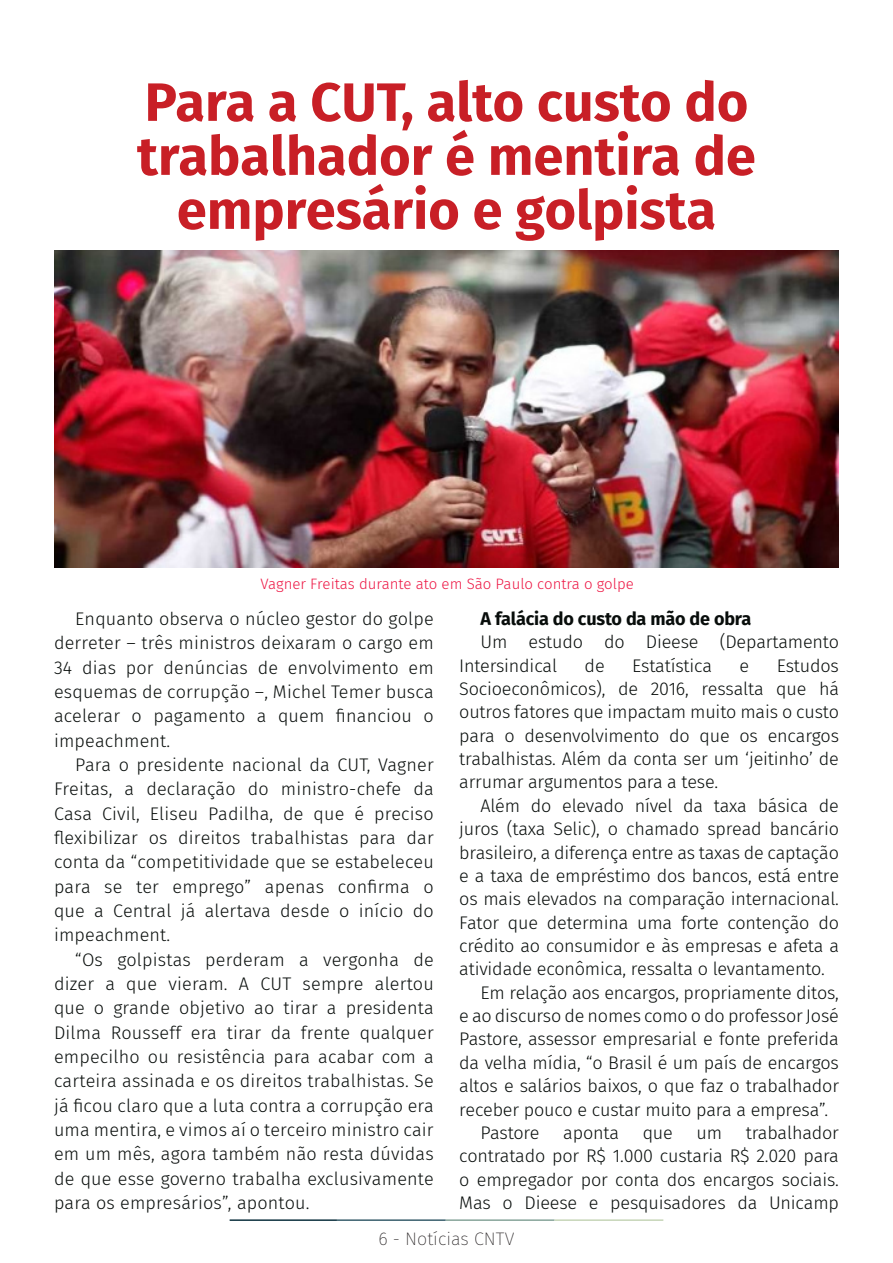
<style>
.page{position:relative;width:893px;height:1263px;background:#fff}
.page>*{position:absolute;margin:0;border:0;box-sizing:border-box;transform-origin:0 0}
.t1{font:700 54px/54px "Fira Sans";color:#c81f26;text-align:center}
.t2{font:300 18.15px/24.3px "Fira Sans";letter-spacing:-.01em;color:#080d0b;text-align:justify}
.t3{font:700 18.15px "Fira Sans";letter-spacing:-.01em;color:#080d0b}
.t4{font:200 18px "Fira Sans";color:#231f20}
.t5{font:300 15px "Fira Sans";color:#ed1845}
</style>
<div class="page">
<hr style="left:230px;top:1219px;width:107px;height:2px;background:#0e323f">
<hr style="left:337px;top:1219px;width:109px;height:2px;background:#3a5f6d">
<hr style="left:446px;top:1219px;width:109px;height:2px;background:#87a59a">
<hr style="left:555px;top:1219px;width:108px;height:2px;background:#c6d5b7">
<img style="left:54px;top:251px;width:785px;height:316px">
<p class="t1" style="left:137px;top:71px;width:620px">Para a CUT, alto custo do trabalhador é mentira de empresário e golpista</p>
<p class="t5" style="left:260px;top:573px;width:375px">Vagner Freitas durante ato em São Paulo contra o golpe</p>
<p class="t2" style="left:54px;top:606px;width:381px;text-indent:21px">Enquanto observa o núcleo gestor do golpe derreter – três ministros deixaram o cargo em 34 dias por denúncias de envolvimento em esquemas de corrupção –, Michel Temer busca acelerar o pagamento a quem financiou o impeachment.</p>
<p class="t2" style="left:54px;top:752px;width:381px;text-indent:21px">Para o presidente nacional da CUT, Vagner Freitas, a declaração do ministro-chefe da Casa Civil, Eliseu Padilha, de que é preciso flexibilizar os direitos trabalhistas para dar conta da “competitividade que se estabeleceu para se ter emprego” apenas confirma o que a Central já alertava desde o início do impeachment.</p>
<p class="t2" style="left:54px;top:947px;width:381px;text-indent:21px">“Os golpistas perderam a vergonha de dizer a que vieram. A CUT sempre alertou que o grande objetivo ao tirar a presidenta Dilma Rousseff era tirar da frente qualquer empecilho ou resistência para acabar com a carteira assinada e os direitos trabalhistas. Se já ficou claro que a luta contra a corrupção era uma mentira, e vimos aí o terceiro ministro cair em um mês, agora também não resta dúvidas de que esse governo trabalha exclusivamente para os empresários”, apontou.</p>
<p class="t3" style="left:480px;top:603px;width:272px">A falácia do custo da mão de obra</p>
<p class="t2" style="left:459px;top:630px;width:381px;line-height:23.4px;text-indent:21px">Um estudo do Dieese (Departamento<br>Intersindical</p>
<p class="t2" style="left:585px;top:653px;width:22px">de</p>
<p class="t2" style="left:632px;top:653px;width:81px">Estatística</p>
<p class="t2" style="left:740px;top:653px;width:11px">e</p>
<p class="t2" style="left:459px;top:653px;width:381px;line-height:23.4px;text-indent:318px">Estudos Socioeconômicos), de 2016, ressalta que há outros fatores que impactam muito mais o custo para o desenvolvimento do que os encargos trabalhistas. Além da conta ser um ‘jeitinho’ de arrumar argumentos para a tese.</p>
<p class="t2" style="left:459px;top:794px;width:381px;line-height:23.4px;text-indent:21px">Além do elevado nível da taxa básica de juros (taxa Selic), o chamado spread bancário brasileiro, a diferença entre as taxas de captação e a taxa de empréstimo dos bancos, está entre os mais elevados na comparação internacional.<br>Fator que determina uma forte contenção do crédito ao consumidor e às empresas e afeta a atividade econômica, ressalta o levantamento.</p>
<p class="t2" style="left:459px;top:980px;width:381px;line-height:23.4px;text-indent:21px">Em relação aos encargos, propriamente ditos, e ao discurso de nomes como o do professor José Pastore, assessor empresarial e fonte preferida da velha mídia, “o Brasil é um país de encargos altos e salários baixos, o que faz o trabalhador receber pouco e custar muito para a empresa”.</p>
<p class="t2" style="left:480px;top:1120px;width:61px">Pastore</p>
<p class="t2" style="left:563px;top:1120px;width:57px">aponta</p>
<p class="t2" style="left:643px;top:1120px;width:32px">que</p>
<p class="t2" style="left:696px;top:1120px;width:27px">um</p>
<p class="t2" style="left:459px;top:1121px;width:381px;line-height:23.4px;text-indent:286px">trabalhador contratado por R$ 1.000 custaria R$ 2.020 para o empregador por conta dos encargos sociais.<br>Mas o Dieese e pesquisadores da Unicamp</p>
<p class="t4" style="left:378px;top:1226px;width:138px">6 - Notícias CNTV</p>
</div>
